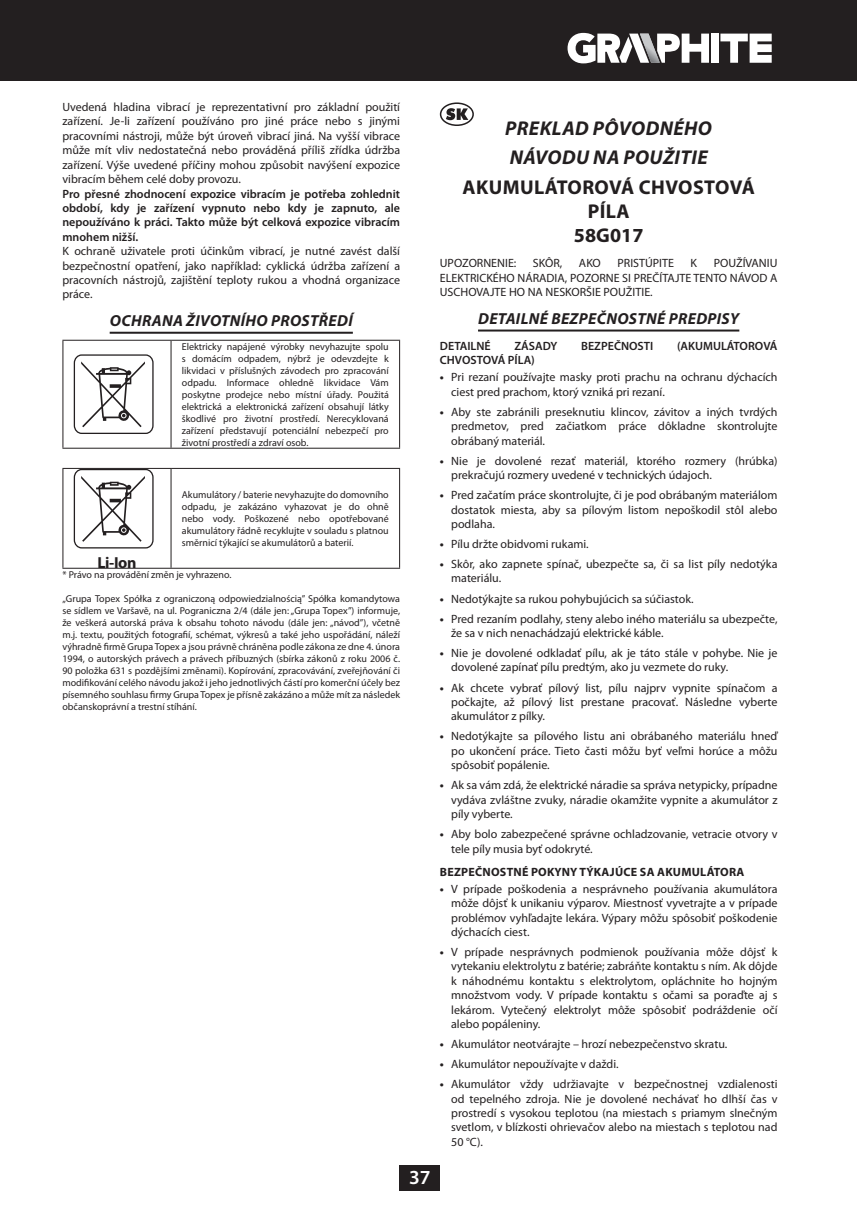
<style>
.page{position:relative;width:857px;height:1225px;background:#fff}
.page>*{position:absolute;margin:0;border:0;box-sizing:border-box;transform-origin:0 0}
.t1{font:italic 700 20px/28.8px "Myriad Pro";letter-spacing:.02em;color:#231f20}
.t2{font:700 20px/24px "Myriad Pro";letter-spacing:.02em;color:#231f20;text-align:center}
.t3{font:600 20px "Myriad Pro";color:#fff}
.t4{font:italic 700 16px "Myriad Pro";letter-spacing:.02em;color:#231f20}
.t5{font:700 16px "Myriad Pro";color:#231f20}
.t6{font:12px/14.4px "Myriad Pro";color:#231f20;text-align:justify}
.t7{font:600 12px/14.4px "Myriad Pro";color:#231f20;text-align:justify}
.t8{font:700 12px "Myriad Pro";letter-spacing:.02em;color:#231f20}
.t9{font:10px/12px "Myriad Pro";color:#231f20;text-align:justify}
.s1{font-weight:700}
</style>
<div class="page">
<div style="left:399px;top:1165px;width:41px;height:26px;background:#231f20"></div>
<div style="left:0;top:0;width:856px;height:81px;background:#231f20"></div>
<svg style="left:720px;top:34px;width:51px;height:29px"></svg>
<div style="left:710px;top:34px;width:8px;height:29px;background:#fff"></div>
<svg style="left:567px;top:33px;width:141px;height:30px"></svg>
<hr style="left:110px;top:332px;width:242px;height:2px;background:#231f20">
<hr style="left:62px;top:340px;width:109px;height:1px;background:#231f20">
<hr style="left:62px;top:341px;width:1px;height:107px;background:#231f20">
<hr style="left:171px;top:340px;width:229px;height:1px;background:#231f20">
<hr style="left:170px;top:341px;width:1px;height:107px;background:#231f20">
<hr style="left:399px;top:341px;width:1px;height:107px;background:#231f20">
<hr style="left:62px;top:448px;width:338px;height:1px;background:#231f20">
<div style="left:74px;top:354px;width:79px;height:80px;border:1px solid #231f20;border-radius:8px"></div>
<svg style="left:81px;top:361px;width:64px;height:66px"></svg>
<hr style="left:62px;top:468px;width:109px;height:1px;background:#231f20">
<hr style="left:62px;top:469px;width:1px;height:99px;background:#231f20">
<hr style="left:171px;top:468px;width:229px;height:1px;background:#231f20">
<hr style="left:170px;top:469px;width:1px;height:99px;background:#231f20">
<hr style="left:399px;top:469px;width:1px;height:99px;background:#231f20">
<hr style="left:62px;top:568px;width:338px;height:1px;background:#231f20">
<div style="left:74px;top:469px;width:79px;height:79px;border:1px solid #231f20;border-radius:8px"></div>
<svg style="left:81px;top:476px;width:64px;height:66px"></svg>
<hr style="left:478px;top:329px;width:261px;height:2px;background:#231f20">
<svg style="left:440px;top:103px;width:33px;height:22px"></svg>
<div style="left:439px;top:102px;width:34px;height:24px;border:2px solid #231f20;border-radius:50%"></div>
<svg style="left:445px;top:108px;width:23px;height:12px"></svg>
<p class="t6" style="left:62px;top:101px;width:339px">Uvedená hladina vibrací je reprezentativní pro základní použití zařízení. Je-li zařízení používáno pro jiné práce nebo s jinými pracovními nástroji, může být úroveň vibrací jiná. Na vyšší vibrace může mít vliv nedostatečná nebo prováděná příliš zřídka údržba zařízení. Výše uvedené příčiny mohou způsobit navýšení expozice vibracím během celé doby provozu.</p>
<p class="t7" style="left:62px;top:187px;width:339px">Pro přesné zhodnocení expozice vibracím je potřeba zohlednit období, kdy je zařízení vypnuto nebo kdy je zapnuto, ale nepoužíváno k práci. Takto může být celková expozice vibracím mnohem nižší.</p>
<p class="t6" style="left:62px;top:245px;width:339px">K ochraně uživatele proti účinkům vibrací, je nutné zavést další bezpečnostní opatření, jako například: cyklická údržba zařízení a pracovních nástrojů, zajištění teploty rukou a vhodná organizace práce.</p>
<h2 class="t4" style="left:110px;top:315px;width:244px">OCHRANA ŽIVOTNÍHO PROSTŘEDÍ</h2>
<p class="t9" style="left:182px;top:341px;width:208px">Elektricky napájené výrobky nevyhazujte spolu s domácím odpadem, nýbrž je odevzdejte k likvidaci v příslušných závodech pro zpracování odpadu. Informace ohledně likvidace Vám poskytne prodejce nebo místní úřady. Použitá elektrická a elektronická zařízení obsahují látky škodlivé pro životní prostředí. Nerecyklovaná zařízení představují potenciální nebezpečí pro životní prostředí a zdraví osob.</p>
<p class="t9" style="left:182px;top:489px;width:208px">Akumulátory / baterie nevyhazujte do domovního odpadu, je zakázáno vyhazovat je do ohně nebo vody. Poškozené nebo opotřebované akumulátory řádně recyklujte v souladu s platnou směrnicí týkající se akumulátorů a baterií.</p>
<p class="t9" style="left:62px;top:570px;width:170px">* Právo na provádění změn je vyhrazeno.</p>
<p class="t9" style="left:62px;top:593px;width:339px">„Grupa Topex Spółka z ograniczoną odpowiedzialnością” Spółka komandytowa se sídlem ve Varšavě, na ul. Pograniczna 2/4 (dále jen: „Grupa Topex”) informuje, že veškerá autorská práva k obsahu tohoto návodu (dále jen: „návod”), včetně m.j. textu, použitých fotografií, schémat, výkresů a také jeho uspořádání, náleží výhradně firmě Grupa Topex a jsou právně chráněna podle zákona ze dne 4. února 1994, o autorských právech a právech příbuzných (sbírka zákonů z roku 2006 č.<br>90 položka 631 s pozdějšími změnami). Kopírování, zpracovávání, zveřejňování či modifikování celého návodu jakož i jeho jednotlivých částí pro komerční účely bez písemného souhlasu firmy Grupa Topex je přísně zakázáno a může mít za následek občanskoprávní a trestní stíhání.</p>
<h2 class="t5" style="left:97px;top:556px;width:40px">Li-Ion</h2>
<h1 class="t3" style="left:409px;top:1170px;width:23px">37</h1>
<h1 class="t1" style="left:505px;top:116px;width:208px">PREKLAD PÔVODNÉHO<br>NÁVODU NA POUŽITIE</h1>
<h1 class="t2" style="left:462px;top:176px;width:294px">AKUMULÁTOROVÁ CHVOSTOVÁ<br>PÍLA<br>58G017</h1>
<p class="t6" style="left:439px;top:257px;width:78px">UPOZORNENIE:</p>
<p class="t6" style="left:532px;top:257px;width:31px">SKÔR,</p>
<p class="t6" style="left:578px;top:257px;width:23px">AKO</p>
<p class="t6" style="left:617px;top:257px;width:58px">PRISTÚPITE</p>
<p class="t6" style="left:690px;top:257px;width:8px">K</p>
<p class="t6" style="left:439px;top:257px;width:339px;text-indent:274px">POUŽÍVANIU ELEKTRICKÉHO NÁRADIA, POZORNE SI PREČÍTAJTE TENTO NÁVOD A USCHOVAJTE HO NA NESKORŠIE POUŽITIE.</p>
<h2 class="t4" style="left:478px;top:313px;width:262px">DETAILNÉ BEZPEČNOSTNÉ PREDPISY</h2>
<p class="t7" style="left:439px;top:339px;width:52px">DETAILNÉ</p>
<p class="t7" style="left:514px;top:339px;width:44px">ZÁSADY</p>
<p class="t7" style="left:581px;top:339px;width:74px">BEZPEČNOSTI</p>
<p class="t7" style="left:676px;top:339px;width:102px">(AKUMULÁTOROVÁ</p>
<p class="t7" style="left:439px;top:354px;width:96px">CHVOSTOVÁ PÍLA)</p>
<p class="t6" style="left:451px;top:371px;width:328px;text-indent:-11px"><span class="s1">•</span> Pri rezaní používajte masky proti prachu na ochranu dýchacích ciest pred prachom, ktorý vzniká pri rezaní.</p>
<p class="t6" style="left:451px;top:405px;width:328px;text-indent:-11px"><span class="s1">•</span> Aby ste zabránili preseknutiu klincov, závitov a iných tvrdých predmetov, pred začiatkom práce dôkladne skontrolujte obrábaný materiál.</p>
<p class="t6" style="left:451px;top:454px;width:327px;text-indent:-11px"><span class="s1">•</span> Nie je dovolené rezať materiál, ktorého rozmery (hrúbka) prekračujú rozmery uvedené v technických údajoch.</p>
<p class="t6" style="left:451px;top:488px;width:328px;text-indent:-11px"><span class="s1">•</span> Pred začatím práce skontrolujte, či je pod obrábaným materiálom dostatok miesta, aby sa pílovým listom nepoškodil stôl alebo podlaha.</p>
<p class="t6" style="left:439px;top:537px;width:150px"><span class="s1">•</span> Pílu držte obidvomi rukami.</p>
<p class="t6" style="left:451px;top:557px;width:327px;text-indent:-11px"><span class="s1">•</span> Skôr, ako zapnete spínač, ubezpečte sa, či sa list píly nedotýka materiálu.</p>
<p class="t6" style="left:439px;top:592px;width:255px"><span class="s1">•</span> Nedotýkajte sa rukou pohybujúcich sa súčiastok.</p>
<p class="t6" style="left:451px;top:612px;width:328px;text-indent:-11px"><span class="s1">•</span> Pred rezaním podlahy, steny alebo iného materiálu sa ubezpečte, že sa v nich nenachádzajú elektrické káble.</p>
<p class="t6" style="left:451px;top:646px;width:327px;text-indent:-11px"><span class="s1">•</span> Nie je dovolené odkladať pílu, ak je táto stále v pohybe. Nie je dovolené zapínať pílu predtým, ako ju vezmete do ruky.</p>
<p class="t6" style="left:451px;top:681px;width:328px;text-indent:-11px"><span class="s1">•</span> Ak chcete vybrať pílový list, pílu najprv vypnite spínačom a počkajte, až pílový list prestane pracovať. Následne vyberte akumulátor z pílky.</p>
<p class="t6" style="left:451px;top:730px;width:327px;text-indent:-11px"><span class="s1">•</span> Nedotýkajte sa pílového listu ani obrábaného materiálu hneď po ukončení práce. Tieto časti môžu byť veľmi horúce a môžu spôsobiť popálenie.</p>
<p class="t6" style="left:451px;top:779px;width:328px;text-indent:-11px"><span class="s1">•</span> Ak sa vám zdá, že elektrické náradie sa správa netypicky, prípadne vydáva zvláštne zvuky, náradie okamžite vypnite a akumulátor z píly vyberte.</p>
<p class="t6" style="left:451px;top:827px;width:327px;text-indent:-11px"><span class="s1">•</span> Aby bolo zabezpečené správne ochladzovanie, vetracie otvory v tele píly musia byť odokryté.</p>
<p class="t8" style="left:439px;top:867px;width:306px">BEZPEČNOSTNÉ POKYNY TÝKAJÚCE SA AKUMULÁTORA</p>
<p class="t6" style="left:451px;top:882px;width:328px;text-indent:-11px"><span class="s1">•</span> V prípade poškodenia a nesprávneho používania akumulátora môže dôjsť k unikaniu výparov. Miestnosť vyvetrajte a v prípade problémov vyhľadajte lekára. Výpary môžu spôsobiť poškodenie dýchacích ciest.</p>
<p class="t6" style="left:451px;top:945px;width:327px;text-indent:-11px"><span class="s1">•</span> V prípade nesprávnych podmienok používania môže dôjsť k vytekaniu elektrolytu z batérie; zabráňte kontaktu s ním. Ak dôjde k náhodnému kontaktu s elektrolytom, opláchnite ho hojným množstvom vody. V prípade kontaktu s očami sa poraďte aj s lekárom. Vytečený elektrolyt môže spôsobiť podráždenie očí alebo popáleniny.</p>
<p class="t6" style="left:439px;top:1037px;width:289px"><span class="s1">•</span> Akumulátor neotvárajte – hrozí nebezpečenstvo skratu.</p>
<p class="t6" style="left:439px;top:1057px;width:180px"><span class="s1">•</span> Akumulátor nepoužívajte v daždi.</p>
<p class="t6" style="left:451px;top:1077px;width:328px;text-indent:-11px"><span class="s1">•</span> Akumulátor vždy udržiavajte v bezpečnostnej vzdialenosti od tepelného zdroja. Nie je dovolené nechávať ho dlhší čas v prostredí s vysokou teplotou (na miestach s priamym slnečným svetlom, v blízkosti ohrievačov alebo na miestach s teplotou nad 50 °C).</p>
</div>
